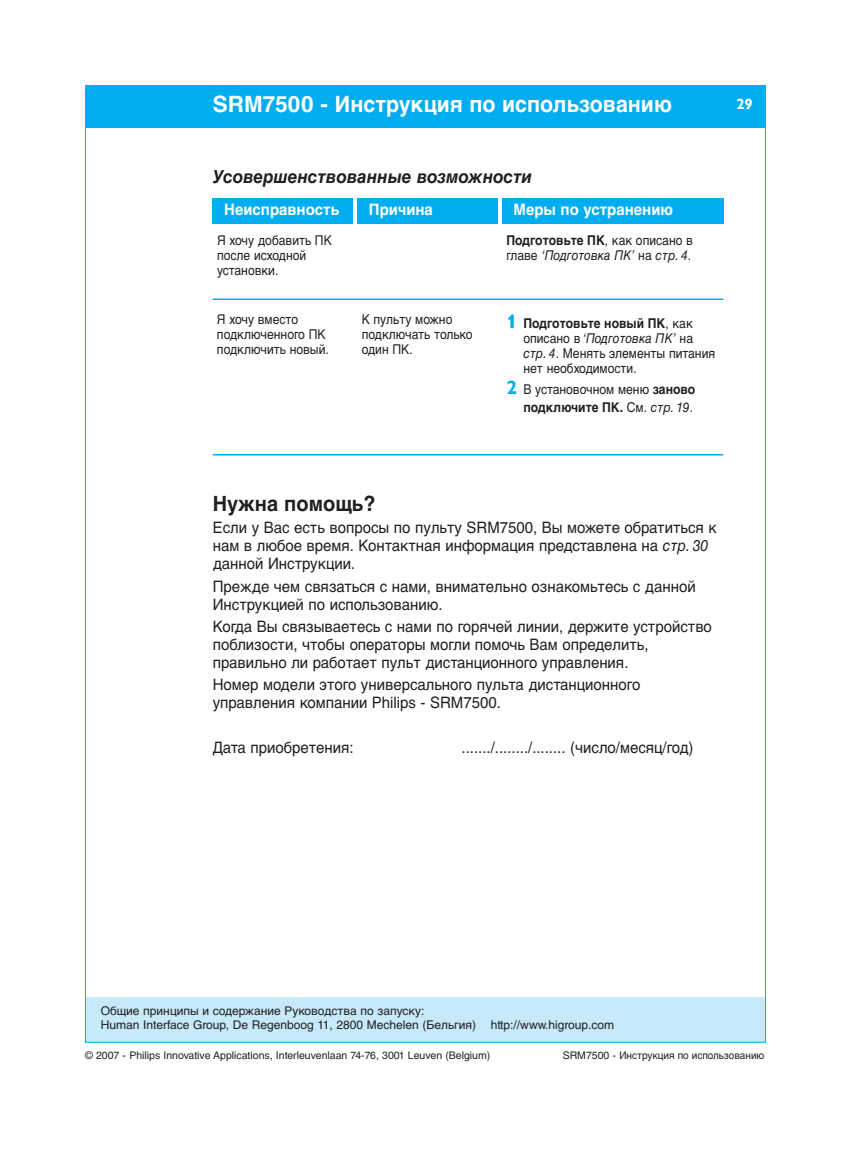
<style>
.page{position:relative;width:851px;height:1149px;background:#fff}
.page>*{position:absolute;margin:0;border:0;box-sizing:border-box;transform-origin:0 0}
.t1{font:700 22.5px "Helvetica Cyr";color:#fff}
.t2{font:700 21px "Helvetica Cyr";color:#231f20;scale:.95 1}
.t3{font:18px "Helvetica Cyr Bold Inclined";color:#231f20;scale:.95 1}
.t4{font:15.75px/18px "Helvetica Cyr Upright";color:#231f20;scale:.95 1}
.t5{font:700 15.75px "Helvetica Cyr";color:#fff;scale:.95 1}
.t6{font:700 15px "Gill Alt One";color:#fff}
.t7{font:13.5px/15px "Helvetica Cyr Upright";color:#231f20;scale:.9 1}
.t8{font:700 13.5px "Helvetica Cyr";color:#231f20;scale:.9 1}
.t9{font:13.5px "Helvetica Cyr Inclined";color:#231f20;scale:.9 1}
.t10{font:12px/13.5px "Helvetica Cyr Upright";color:#231f20}
.t11{font:10.5px "Helvetica Cyr Upright";color:#231f20}
.s1{font-family:"Helvetica Cyr Upright";font-weight:400}
.s2{font-family:"Helvetica Cyr Upright"}
.s3{font-family:"Gill Alt One";font-size:19.5px;color:#00aeef}
.s4{font-family:"Helvetica Cyr Inclined"}
.s5{font-family:"Gill Alt One";font-weight:700;font-size:19.5px;color:#00aeef}
.s6{font-family:"Helvetica Cyr";font-weight:700}
.s7{font-family:"Helvetica Cyr Inclined";font-weight:400}
</style>
<div class="page">
<div style="left:85px;top:996px;width:680px;height:46px;background:#c6eafa"></div>
<div style="left:85px;top:85px;width:680px;height:43px;background:#00aeef"></div>
<div style="left:502px;top:198px;width:221px;height:26px;background:#00aeef"></div>
<div style="left:357px;top:198px;width:140px;height:26px;background:#00aeef"></div>
<div style="left:213px;top:198px;width:140px;height:26px;background:#00aeef"></div>
<hr style="left:213px;top:298px;width:510px;height:2px;background:#00aeef">
<hr style="left:213px;top:454px;width:510px;height:1px;background:#00aeef">
<h1 class="t1" style="left:213px;top:95px;width:460px">SRM7500 - Инструкция по использованию</h1>
<p class="t6" style="left:736px;top:99px;width:18px">29</p>
<p class="t3" style="left:213px;top:170px;width:337px">Усовершенствованные возможности</p>
<p class="t5" style="left:224px;top:204px;width:123px">Неисправность</p>
<p class="t5" style="left:369px;top:204px;width:69px">Причина</p>
<p class="t5" style="left:513px;top:204px;width:169px">Меры по устранению</p>
<p class="t7" style="left:217px;top:234px;width:129px">Я хочу добавить ПК после исходной установки.</p>
<p class="t8" style="left:506px;top:235px;width:209px">Подготовьте ПК<span class="s1">, как описано в</span></p>
<p class="t9" style="left:506px;top:250px;width:207px"><span class="s2">главе</span> ‘Подготовка ПК’ <span class="s2">на</span> стр. 4<span class="s2">.</span></p>
<p class="t7" style="left:217px;top:313px;width:126px">Я хочу вместо подключенного ПК подключить новый.</p>
<p class="t7" style="left:361px;top:313px;width:125px">К пульту можно подключать только один ПК.</p>
<p class="t8" style="left:506px;top:318px;width:209px"><span class="s3">1</span> Подготовьте новый ПК<span class="s1">, как</span></p>
<p class="t9" style="left:523px;top:333px;width:190px"><span class="s2">описано в</span> ‘Подготовка ПК’ <span class="s2">на</span></p>
<p class="t7" style="left:523px;top:346px;width:215px"><span class="s4">стр. 4</span>. Менять элементы питания нет необходимости.</p>
<p class="t7" style="left:506px;top:383px;width:211px"><span class="s5">2</span> В установочном меню <span class="s6">заново</span></p>
<p class="t8" style="left:523px;top:402px;width:190px">подключите ПК. <span class="s1">См.</span> <span class="s7">стр. 19</span><span class="s1">.</span></p>
<h2 class="t2" style="left:213px;top:496px;width:173px">Нужна помощь?</h2>
<p class="t4" style="left:213px;top:520px;width:532px">Если у Вас есть вопросы по пульту SRM7500, Вы можете обратиться к нам в любое время. Контактная информация представлена на <span class="s4">стр. 30 </span>данной Инструкции.</p>
<p class="t4" style="left:213px;top:578px;width:510px">Прежде чем связаться с нами, внимательно ознакомьтесь с данной<br>Инструкцией по использованию.</p>
<p class="t4" style="left:213px;top:618px;width:527px">Когда Вы связываетесь с нами по горячей линии, держите устройство поблизости, чтобы операторы могли помочь Вам определить, правильно ли работает пульт дистанционного управления.</p>
<p class="t4" style="left:213px;top:677px;width:451px">Номер модели этого универсального пульта дистанционного управления компании Philips - SRM7500.</p>
<p class="t4" style="left:213px;top:739px;width:150px">Дата приобретения:</p>
<p class="t4" style="left:461px;top:739px;width:246px">......./......../........ (число/месяц/год)</p>
<p class="t10" style="left:101px;top:1004px;width:514px">Общие принципы и содержание Руководства по запуску:<br>Human Interface Group, De Regenboog 11, 2800 Mechelen (Бельгия) http://www.higroup.com</p>
<p class="t11" style="left:85px;top:1050px;width:406px">© 2007 - Philips Innovative Applications, Interleuvenlaan 74-76, 3001 Leuven (Belgium)</p>
<p class="t11" style="left:562px;top:1050px;width:203px">SRM7500 - Инструкция по использованию</p>
</div>
